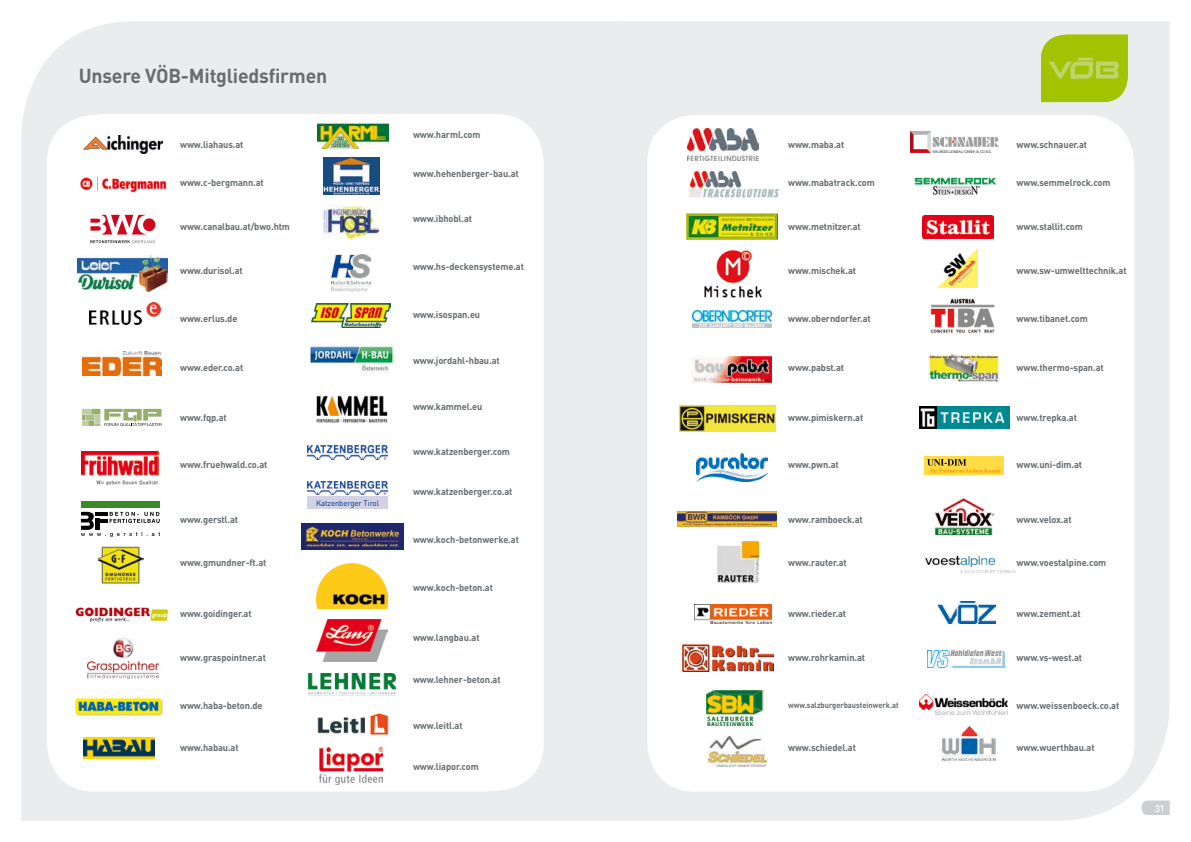
<style>
.page{position:relative;width:1191px;height:842px;background:#fff}
.page>*{position:absolute;margin:0;border:0;box-sizing:border-box;transform-origin:0 0}
.t1{font:700 20px "DIN";letter-spacing:-.01em;color:#676d71}
.t2{font:10px "DIN Medium Alternate";color:#fff}
.t3{font:700 9.5px "DIN";letter-spacing:-.01em;color:#676d71}
.t4{font:700 8px "DIN";color:#676d71;scale:.93 1}
.t5{font:8px "DIN";letter-spacing:-.01em;color:#003882}
</style>
<div class="page">
<div style="left:21px;top:21px;width:596px;height:800px;background:#ebeced"></div>
<div style="left:47px;top:115px;width:487px;height:677px;background:#fff;border-radius:48px"></div>
<div style="left:57px;top:114px;width:487px;height:677px;background:#fff;border-radius:48px"></div>
<div style="left:617px;top:21px;width:552px;height:800px;background:#ebeced"></div>
<div style="left:647px;top:115px;width:487px;height:677px;background:#fff;border-radius:48px"></div>
<svg style="left:1141px;top:800px;width:28px;height:15px"></svg>
<img style="left:84px;top:136px;width:78px;height:18px">
<div style="left:924px;top:457px;width:79px;height:18px;background:#ffdc44"></div>
<svg style="left:927px;top:459px;width:73px;height:14px"></svg>
<img style="left:311px;top:303px;width:80px;height:25px">
<img style="left:316px;top:395px;width:72px;height:28px">
<img style="left:308px;top:481px;width:79px;height:14px">
<img style="left:301px;top:524px;width:102px;height:25px">
<img style="left:317px;top:564px;width:71px;height:45px">
<img style="left:317px;top:714px;width:71px;height:20px">
<img style="left:317px;top:619px;width:70px;height:42px">
<img style="left:309px;top:673px;width:86px;height:22px">
<img style="left:687px;top:129px;width:71px;height:32px">
<img style="left:686px;top:213px;width:91px;height:26px">
<img style="left:683px;top:644px;width:90px;height:27px">
<img style="left:919px;top:407px;width:90px;height:21px">
<img style="left:693px;top:356px;width:78px;height:26px">
<div style="left:81px;top:501px;width:79px;height:7px;background:#388b27"></div>
<svg style="left:81px;top:512px;width:79px;height:25px"></svg>
<img style="left:82px;top:352px;width:79px;height:24px">
<img style="left:82px;top:452px;width:76px;height:33px">
<img style="left:98px;top:546px;width:45px;height:38px">
<img style="left:75px;top:607px;width:93px;height:15px">
<img style="left:87px;top:639px;width:71px;height:40px">
<img style="left:75px;top:698px;width:87px;height:17px">
<img style="left:83px;top:738px;width:71px;height:20px">
<img style="left:317px;top:123px;width:71px;height:25px">
<img style="left:323px;top:157px;width:57px;height:38px">
<img style="left:77px;top:255px;width:91px;height:36px">
<img style="left:704px;top:249px;width:58px;height:49px">
<img style="left:80px;top:176px;width:87px;height:17px">
<svg style="left:90px;top:240px;width:65px;height:3px"></svg>
<svg style="left:90px;top:215px;width:57px;height:19px"></svg>
<div style="left:143px;top:218px;width:12px;height:13px;background:#cd071e;border-radius:50%"></div>
<img style="left:689px;top:188px;width:90px;height:9px">
<img style="left:690px;top:172px;width:50px;height:16px">
<img style="left:693px;top:311px;width:78px;height:16px">
<img style="left:717px;top:541px;width:41px;height:42px">
<img style="left:695px;top:605px;width:76px;height:19px">
<img style="left:707px;top:691px;width:56px;height:35px">
<img style="left:708px;top:737px;width:58px;height:30px">
<img style="left:910px;top:131px;width:88px;height:21px">
<img style="left:914px;top:177px;width:82px;height:18px">
<img style="left:922px;top:215px;width:71px;height:23px">
<img style="left:937px;top:249px;width:40px;height:39px">
<img style="left:919px;top:694px;width:88px;height:21px">
<img style="left:679px;top:406px;width:96px;height:25px">
<img style="left:677px;top:512px;width:99px;height:15px">
<svg style="left:1039px;top:35px;width:90px;height:67px"></svg>
<img style="left:1040px;top:35px;width:88px;height:67px">
<img style="left:308px;top:445px;width:79px;height:14px">
<img style="left:90px;top:302px;width:71px;height:22px">
<img style="left:331px;top:254px;width:39px;height:37px">
<img style="left:309px;top:340px;width:86px;height:33px">
<img style="left:319px;top:748px;width:64px;height:36px">
<img style="left:696px;top:453px;width:71px;height:29px">
<img style="left:928px;top:355px;width:71px;height:26px">
<img style="left:930px;top:298px;width:65px;height:36px">
<img style="left:935px;top:499px;width:58px;height:36px">
<img style="left:925px;top:556px;width:91px;height:16px">
<img style="left:937px;top:601px;width:58px;height:23px">
<img style="left:928px;top:651px;width:76px;height:16px">
<img style="left:942px;top:726px;width:53px;height:34px">
<svg style="left:82px;top:409px;width:79px;height:17px"></svg>
<div style="left:307px;top:497px;width:81px;height:12px;background:#d3d1e4"></div>
<img style="left:322px;top:205px;width:56px;height:33px">
<h1 class="t1" style="left:79px;top:62px;width:250px">Unsere VÖB-Mitgliedsfirmen</h1>
<p class="t3" style="left:180px;top:138px;width:65px">www.liahaus.at</p>
<p class="t3" style="left:180px;top:177px;width:85px">www.c-bergmann.at</p>
<p class="t3" style="left:180px;top:220px;width:111px">www.canalbau.at/bwo.htm</p>
<p class="t3" style="left:180px;top:264px;width:64px">www.durisol.at</p>
<p class="t3" style="left:413px;top:129px;width:69px">www.harml.com</p>
<p class="t3" style="left:413px;top:168px;width:107px">www.hehenberger-bau.at</p>
<p class="t3" style="left:413px;top:213px;width:61px">www.ibhobl.at</p>
<p class="t3" style="left:413px;top:260px;width:112px">www.hs-deckensysteme.at</p>
<p class="t3" style="left:788px;top:138px;width:58px">www.maba.at</p>
<p class="t3" style="left:788px;top:177px;width:88px">www.mabatrack.com</p>
<p class="t3" style="left:788px;top:220px;width:74px">www.metnitzer.at</p>
<p class="t3" style="left:788px;top:264px;width:69px">www.mischek.at</p>
<p class="t3" style="left:1016px;top:138px;width:72px">www.schnauer.at</p>
<p class="t3" style="left:1016px;top:177px;width:95px">www.semmelrock.com</p>
<p class="t3" style="left:1016px;top:220px;width:68px">www.stallit.com</p>
<p class="t3" style="left:1016px;top:264px;width:112px">www.sw-umwelttechnik.at</p>
<p class="t3" style="left:180px;top:313px;width:59px">www.erlus.de</p>
<p class="t3" style="left:413px;top:308px;width:69px">www.isospan.eu</p>
<p class="t3" style="left:788px;top:313px;width:84px">www.oberndorfer.at</p>
<p class="t3" style="left:1016px;top:313px;width:73px">www.tibanet.com</p>
<p class="t3" style="left:180px;top:361px;width:65px">www.eder.co.at</p>
<p class="t3" style="left:413px;top:354px;width:88px">www.jordahl-hbau.at</p>
<p class="t3" style="left:788px;top:361px;width:58px">www.pabst.at</p>
<p class="t3" style="left:1016px;top:361px;width:89px">www.thermo-span.at</p>
<p class="t3" style="left:180px;top:411px;width:48px">www.fqp.at</p>
<p class="t3" style="left:180px;top:458px;width:89px">www.fruehwald.co.at</p>
<p class="t3" style="left:180px;top:513px;width:59px">www.gerstl.at</p>
<p class="t3" style="left:180px;top:557px;width:88px">www.gmundner-ft.at</p>
<p class="t5" style="left:316px;top:498px;width:64px">Katzenberger Tirol</p>
<p class="t3" style="left:413px;top:400px;width:71px">www.kammel.eu</p>
<p class="t3" style="left:413px;top:445px;width:98px">www.katzenberger.com</p>
<p class="t3" style="left:413px;top:486px;width:101px">www.katzenberger.co.at</p>
<p class="t3" style="left:413px;top:533px;width:107px">www.koch-betonwerke.at</p>
<p class="t3" style="left:788px;top:411px;width:77px">www.pimiskern.at</p>
<p class="t3" style="left:1016px;top:411px;width:62px">www.trepka.at</p>
<p class="t3" style="left:788px;top:458px;width:52px">www.pwn.at</p>
<p class="t3" style="left:1016px;top:458px;width:67px">www.uni-dim.at</p>
<p class="t3" style="left:788px;top:513px;width:76px">www.ramboeck.at</p>
<p class="t3" style="left:788px;top:557px;width:60px">www.rauter.at</p>
<p class="t3" style="left:1016px;top:513px;width:57px">www.velox.at</p>
<p class="t3" style="left:1016px;top:557px;width:91px">www.voestalpine.com</p>
<p class="t3" style="left:413px;top:581px;width:81px">www.koch-beton.at</p>
<p class="t3" style="left:180px;top:608px;width:73px">www.goidinger.at</p>
<p class="t3" style="left:180px;top:651px;width:87px">www.graspointner.at</p>
<p class="t3" style="left:180px;top:699px;width:84px">www.haba-beton.de</p>
<p class="t3" style="left:180px;top:741px;width:60px">www.habau.at</p>
<p class="t3" style="left:413px;top:631px;width:68px">www.langbau.at</p>
<p class="t3" style="left:413px;top:673px;width:89px">www.lehner-beton.at</p>
<p class="t3" style="left:413px;top:720px;width:51px">www.leitl.at</p>
<p class="t3" style="left:788px;top:608px;width:60px">www.rieder.at</p>
<p class="t3" style="left:788px;top:651px;width:78px">www.rohrkamin.at</p>
<p class="t4" style="left:788px;top:699px;width:120px">www.salzburgerbausteinwerk.at</p>
<p class="t3" style="left:788px;top:741px;width:69px">www.schiedel.at</p>
<p class="t3" style="left:1016px;top:608px;width:66px">www.zement.at</p>
<p class="t3" style="left:1016px;top:651px;width:67px">www.vs-west.at</p>
<p class="t3" style="left:1016px;top:699px;width:104px">www.weissenboeck.co.at</p>
<p class="t3" style="left:1016px;top:741px;width:80px">www.wuerthbau.at</p>
<p class="t3" style="left:413px;top:761px;width:67px">www.liapor.com</p>
<p class="t2" style="left:1154px;top:800px;width:11px">31</p>
</div>
